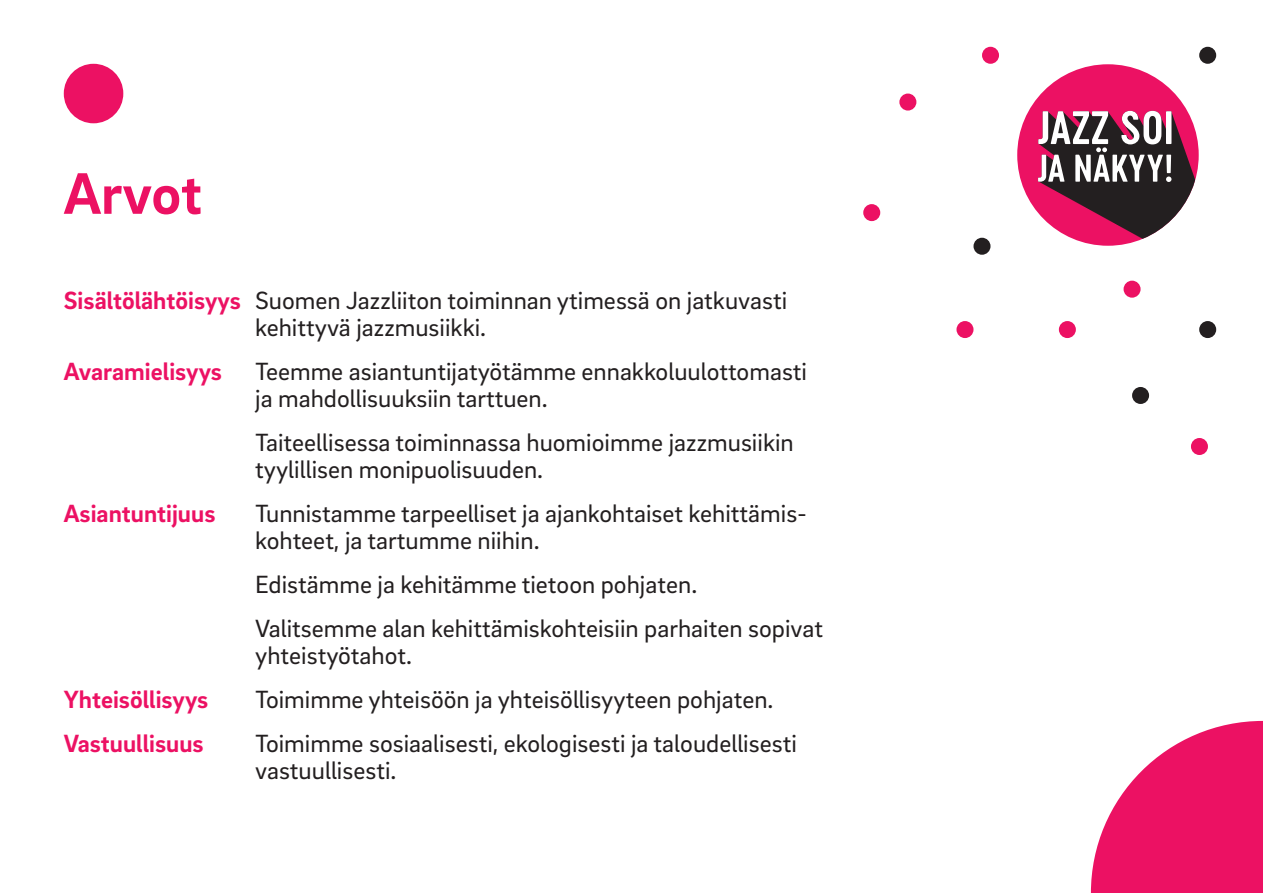
<style>
.page{position:relative;width:1263px;height:893px;background:#fff}
.page>*{position:absolute;margin:0;border:0;box-sizing:border-box;transform-origin:0 0}
.Rubrik_större{font:700 60px "Brix Sans";color:#ec1163}
.Bröd_större_utan_ali{font:25.5px/27px "Brix Sans";color:#231f20}
.Bröd_större_utan_ali-2{font:700 25.5px "Brix Sans";color:#ec1163}
.s1{font-weight:700;color:#ec1163}
</style>
<div class="page">
<div style="left:64px;top:64px;width:59px;height:59px;background:#ec1163;border-radius:50%"></div>
<div style="left:1017px;top:64px;width:182px;height:182px;background:#ec1163;border-radius:50%"></div>
<svg style="left:1038px;top:111px;width:161px;height:135px"></svg>
<div style="left:1132px;top:387px;width:17px;height:17px;background:#231f20;border-radius:50%"></div>
<div style="left:1199px;top:321px;width:17px;height:17px;background:#231f20;border-radius:50%"></div>
<div style="left:973px;top:238px;width:17px;height:17px;background:#231f20;border-radius:50%"></div>
<div style="left:1199px;top:47px;width:17px;height:17px;background:#231f20;border-radius:50%"></div>
<div style="left:863px;top:204px;width:17px;height:17px;background:#ec1163;border-radius:50%"></div>
<div style="left:1123px;top:281px;width:17px;height:17px;background:#ec1163;border-radius:50%"></div>
<div style="left:956px;top:321px;width:17px;height:17px;background:#ec1163;border-radius:50%"></div>
<div style="left:899px;top:94px;width:17px;height:17px;background:#ec1163;border-radius:50%"></div>
<div style="left:982px;top:47px;width:17px;height:17px;background:#ec1163;border-radius:50%"></div>
<div style="left:1059px;top:321px;width:17px;height:17px;background:#ec1163;border-radius:50%"></div>
<div style="left:1191px;top:438px;width:17px;height:17px;background:#ec1163;border-radius:50%"></div>
<svg style="left:1091px;top:721px;width:172px;height:172px"></svg>
<p class="Rubrik_större" style="left:64px;top:154px;width:140px">Arvot</p>
<p class="Bröd_större_utan_ali" style="left:255px;top:286px;width:534px;text-indent:-191px"><span class="s1">Sisältölähtöisyys</span> Suomen Jazzliiton toiminnan ytimessä on jatkuvasti kehittyvä jazzmusiikki.</p>
<p class="Bröd_större_utan_ali-2" style="left:64px;top:355px;width:160px">Avaramielisyys</p>
<p class="Bröd_större_utan_ali" style="left:255px;top:357px;width:553px">Teemme asiantuntijatyötämme ennakkoluulottomasti ja mahdollisuuksiin tarttuen.</p>
<p class="Bröd_större_utan_ali" style="left:255px;top:428px;width:540px">Taiteellisessa toiminnassa huomioimme jazzmusiikin tyylillisen monipuolisuuden.</p>
<p class="Bröd_större_utan_ali-2" style="left:64px;top:497px;width:153px">Asiantuntijuus</p>
<p class="Bröd_större_utan_ali" style="left:255px;top:499px;width:553px">Tunnistamme tarpeelliset ja ajankohtaiset kehittämis&shy;kohteet, ja tartumme niihin.</p>
<p class="Bröd_större_utan_ali" style="left:255px;top:570px;width:444px">Edistämme ja kehitämme tietoon pohjaten.</p>
<p class="Bröd_större_utan_ali" style="left:255px;top:614px;width:569px">Valitsemme alan kehittämiskohteisiin parhaiten sopivat yhteistyötahot.</p>
<p class="Bröd_större_utan_ali-2" style="left:64px;top:683px;width:146px">Yhteisöllisyys</p>
<p class="Bröd_större_utan_ali" style="left:255px;top:685px;width:523px">Toimimme yhteisöön ja yhteisöllisyyteen pohjaten.  </p>
<p class="Bröd_större_utan_ali-2" style="left:64px;top:727px;width:141px">Vastuullisuus</p>
<p class="Bröd_större_utan_ali" style="left:255px;top:729px;width:543px">Toimimme sosiaalisesti, ekologisesti ja taloudellisesti vastuullisesti.</p>
</div>
